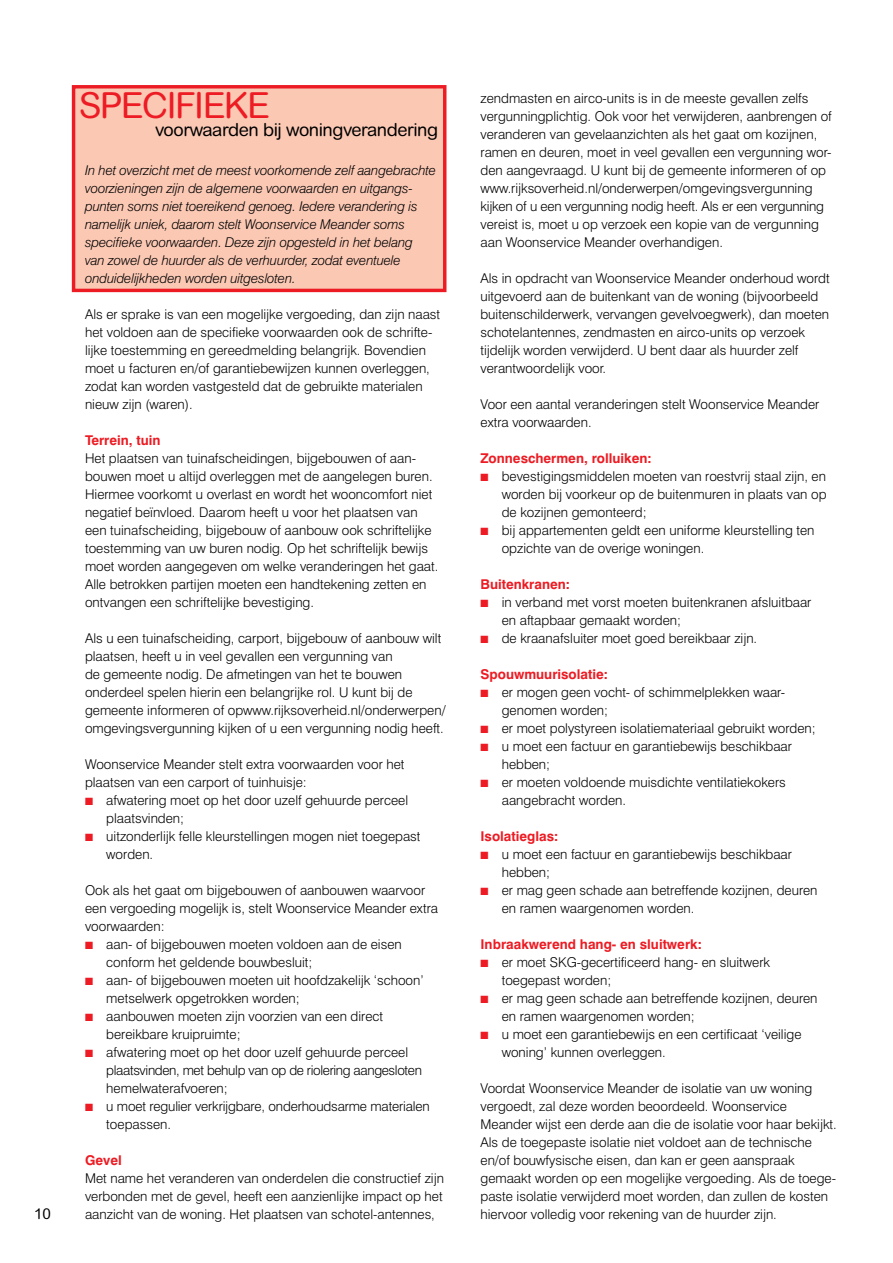
<style>
.page{position:relative;width:893px;height:1263px;background:#fff}
.page>*{position:absolute;margin:0;border:0;box-sizing:border-box;transform-origin:0 0}
.t1{font:36px "Arial Rounded MT Std";letter-spacing:-.05em;color:#ed1b23}
.t2{font:18px "Arial Rounded MT Std";color:#000}
.t3{font:15px "Arial Rounded MT Std";color:#000}
.t4{font:300 13.5px/18px "Swiss 721 BT";color:#000}
.t5{font:italic 300 13.5px/18px "Swiss 721 BT";letter-spacing:-.01em;color:#000}
.t6{font:700 13.5px "Swiss 721 BT";color:#ed1b23}
.s1{color:#ed1b23}
</style>
<div class="page">
<div style="left:72px;top:85px;width:374px;height:207px;background:#fbc8b4;border:3px solid #ed1b23"></div>
<p class="t3" style="left:34px;top:1205px;width:18px">10</p>
<h1 class="t1" style="left:79px;top:84px;width:193px">specifieke</h1>
<h2 class="t2" style="left:155px;top:119px;width:284px">voorwaarden bij woningverandering</h2>
<p class="t5" style="left:85px;top:161px;width:353px">In het overzicht met de meest voorkomende zelf aangebrachte voorzieningen zijn de algemene voorwaarden en uitgangs&shy;punten soms niet toereikend genoeg. Iedere verandering is namelijk uniek, daarom stelt Woonservice Meander soms specifieke voorwaarden. Deze zijn opgesteld in het belang van zowel de huurder als de verhuurder, zodat eventuele onduidelijkheden worden uitgesloten.</p>
<p class="t4" style="left:85px;top:305px;width:357px">Als er sprake is van een mogelijke vergoeding, dan zijn naast het voldoen aan de specifieke voorwaarden ook de schrifte&shy;lijke toestemming en gereedmelding belangrijk. Bovendien moet u facturen en/of garantiebewijzen kunnen overleggen, zodat kan worden vastgesteld dat de gebruikte materialen nieuw zijn (waren).</p>
<p class="t6" style="left:85px;top:432px;width:77px">Terrein, tuin</p>
<p class="t4" style="left:85px;top:449px;width:355px">Het plaatsen van tuinafscheidingen, bijgebouwen of aan&shy;bouwen moet u altijd overleggen met de aangelegen buren.<br>Hiermee voorkomt u overlast en wordt het wooncomfort niet negatief beïnvloed. Daarom heeft u voor het plaatsen van een tuinafscheiding, bijgebouw of aanbouw ook schriftelijke toestemming van uw buren nodig. Op het schriftelijk bewijs moet worden aangegeven om welke veranderingen het gaat.<br>Alle betrokken partijen moeten een handtekening zetten en ontvangen een schriftelijke bevestiging.</p>
<p class="t4" style="left:85px;top:629px;width:362px">Als u een tuinafscheiding, carport, bijgebouw of aanbouw wilt plaatsen, heeft u in veel gevallen een vergunning van<br>de gemeente nodig. De afmetingen van het te bouwen onderdeel spelen hierin een belangrijke rol. U kunt bij de gemeente informeren of opwww.rijksoverheid.nl/onderwerpen/ omgevingsvergunning kijken of u een vergunning nodig heeft.</p>
<p class="t4" style="left:85px;top:755px;width:321px">Woonservice Meander stelt extra voorwaarden voor het plaatsen van een carport of tuinhuisje:</p>
<p class="t4" style="left:106px;top:791px;width:303px;text-indent:-21px"><span class="s1">■</span> afwatering moet op het door uzelf gehuurde perceel plaatsvinden;</p>
<p class="t4" style="left:106px;top:827px;width:316px;text-indent:-21px"><span class="s1">■</span> uitzonderlijk felle kleurstellingen mogen niet toegepast worden.</p>
<p class="t4" style="left:85px;top:881px;width:354px">Ook als het gaat om bijgebouwen of aanbouwen waarvoor een vergoeding mogelijk is, stelt Woonservice Meander extra voorwaarden:</p>
<p class="t4" style="left:106px;top:935px;width:297px;text-indent:-21px"><span class="s1">■</span> aan- of bijgebouwen moeten voldoen aan de eisen conform het geldende bouwbesluit;</p>
<p class="t4" style="left:106px;top:971px;width:319px;text-indent:-21px"><span class="s1">■</span> aan- of bijgebouwen moeten uit hoofdzakelijk ‘schoon’ metselwerk opgetrokken worden;</p>
<p class="t4" style="left:106px;top:1007px;width:278px;text-indent:-21px"><span class="s1">■</span> aanbouwen moeten zijn voorzien van een direct bereikbare kruipruimte;</p>
<p class="t4" style="left:106px;top:1043px;width:317px;text-indent:-21px"><span class="s1">■</span> afwatering moet op het door uzelf gehuurde perceel plaatsvinden, met behulp van op de riolering aangesloten hemelwaterafvoeren;</p>
<p class="t4" style="left:106px;top:1097px;width:325px;text-indent:-21px"><span class="s1">■</span> u moet regulier verkrijgbare, onderhoudsarme materialen toepassen.</p>
<p class="t6" style="left:85px;top:1152px;width:38px">Gevel</p>
<p class="t4" style="left:85px;top:1169px;width:360px;text-align:justify">Met name het veranderen van onderdelen die constructief zijn verbonden met de gevel, heeft een aanzienlijke impact op het aanzicht van de woning. Het plaatsen van schotel-antennes,</p>
<p class="t4" style="left:480px;top:89px;width:353px">zendmasten en airco-units is in de meeste gevallen zelfs vergunningplichtig. Ook voor het verwijderen, aanbrengen of veranderen van gevelaanzichten als het gaat om kozijnen, ramen en deuren, moet in veel gevallen een vergunning wor&shy;den aangevraagd. U kunt bij de gemeente informeren of op www.rijksoverheid.nl/onderwerpen/omgevingsvergunning kijken of u een vergunning nodig heeft. Als er een vergunning vereist is, moet u op verzoek een kopie van de vergunning aan Woonservice Meander overhandigen.</p>
<p class="t4" style="left:480px;top:269px;width:351px">Als in opdracht van Woonservice Meander onderhoud wordt uitgevoerd aan de buitenkant van de woning (bijvoorbeeld buitenschilderwerk, vervangen gevelvoegwerk), dan moeten schotelantennes, zendmasten en airco-units op verzoek tijdelijk worden verwijderd. U bent daar als huurder zelf verantwoordelijk voor.</p>
<p class="t4" style="left:480px;top:395px;width:340px">Voor een aantal veranderingen stelt Woonservice Meander extra voorwaarden.</p>
<p class="t6" style="left:480px;top:450px;width:173px">Zonneschermen, rolluiken:</p>
<p class="t4" style="left:502px;top:467px;width:326px;text-align:justify;text-indent:-21px"><span class="s1">■</span> bevestigingsmiddelen moeten van roestvrij staal zijn, en worden bij voorkeur op de buitenmuren in plaats van op de kozijnen gemonteerd;</p>
<p class="t4" style="left:502px;top:521px;width:314px;text-indent:-21px"><span class="s1">■</span> bij appartementen geldt een uniforme kleurstelling ten opzichte van de overige woningen.</p>
<p class="t6" style="left:480px;top:576px;width:91px">Buitenkranen:</p>
<p class="t4" style="left:502px;top:593px;width:311px;text-indent:-21px"><span class="s1">■</span> in verband met vorst moeten buitenkranen afsluitbaar en aftapbaar gemaakt worden;</p>
<p class="t4" style="left:480px;top:629px;width:278px"><span class="s1">■</span> de kraanafsluiter moet goed bereikbaar zijn.</p>
<p class="t6" style="left:480px;top:666px;width:129px">Spouwmuurisolatie:</p>
<p class="t4" style="left:502px;top:683px;width:285px;text-indent:-21px"><span class="s1">■</span> er mogen geen vocht- of schimmelplekken waar&shy;genomen worden;</p>
<p class="t4" style="left:480px;top:719px;width:337px"><span class="s1">■</span> er moet polystyreen isolatiemateriaal gebruikt worden;</p>
<p class="t4" style="left:502px;top:737px;width:292px;text-indent:-21px"><span class="s1">■</span> u moet een factuur en garantiebewijs beschikbaar hebben;</p>
<p class="t4" style="left:502px;top:773px;width:286px;text-indent:-21px"><span class="s1">■</span> er moeten voldoende muisdichte ventilatiekokers aangebracht worden.</p>
<p class="t6" style="left:480px;top:828px;width:79px">Isolatieglas:</p>
<p class="t4" style="left:502px;top:845px;width:292px;text-indent:-21px"><span class="s1">■</span> u moet een factuur en garantiebewijs beschikbaar hebben;</p>
<p class="t4" style="left:502px;top:881px;width:317px;text-indent:-21px"><span class="s1">■</span> er mag geen schade aan betreffende kozijnen, deuren en ramen waargenomen worden.</p>
<p class="t6" style="left:480px;top:936px;width:223px">Inbraakwerend hang- en sluitwerk:</p>
<p class="t4" style="left:502px;top:953px;width:270px;text-indent:-21px"><span class="s1">■</span> er moet SKG-gecertificeerd hang- en sluitwerk toegepast worden;</p>
<p class="t4" style="left:502px;top:989px;width:317px;text-indent:-21px"><span class="s1">■</span> er mag geen schade aan betreffende kozijnen, deuren en ramen waargenomen worden;</p>
<p class="t4" style="left:502px;top:1025px;width:301px;text-indent:-21px"><span class="s1">■</span> u moet een garantiebewijs en een certificaat ‘veilige woning’ kunnen overleggen.</p>
<p class="t4" style="left:480px;top:1079px;width:358px">Voordat Woonservice Meander de isolatie van uw woning vergoedt, zal deze worden beoordeeld. Woonservice Meander wijst een derde aan die de isolatie voor haar bekijkt.<br>Als de toegepaste isolatie niet voldoet aan de technische en/of bouwfysische eisen, dan kan er geen aanspraak gemaakt worden op een mogelijke vergoeding. Als de toege&shy;paste isolatie verwijderd moet worden, dan zullen de kosten hiervoor volledig voor rekening van de huurder zijn.</p>
</div>
